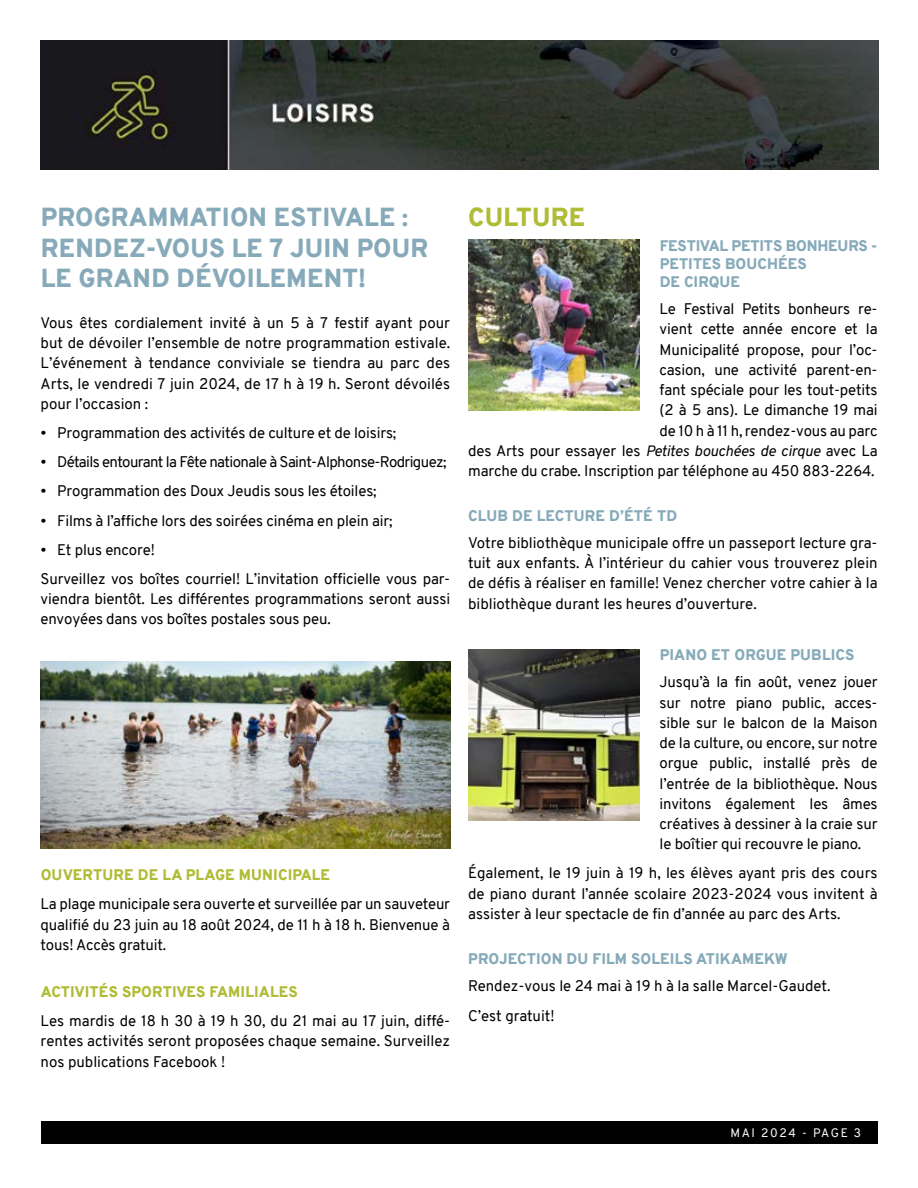
<style>
.page{position:relative;width:918px;height:1188px;background:#fff}
.page>*{position:absolute;margin:0;border:0;box-sizing:border-box;transform-origin:0 0}
.t1{font:900 25.5px/30.6px "Overpass";letter-spacing:.01em;color:#86aab9}
.t2{font:900 25.5px "Overpass";letter-spacing:.01em;color:#b0bc36}
.t3{font:15px/20.2px "Overpass";letter-spacing:-.01em;color:#000;text-align:justify}
.t4{font:900 15px/18px "Overpass";letter-spacing:.005em;color:#86aab9}
.t5{font:15px "Overpass";letter-spacing:-.04em;color:#000}
.t6{font:900 15px "Overpass";letter-spacing:.01em;color:#b0bc36}
.t7{font:12px "Overpass";letter-spacing:.13em;color:#fff}
.s1{font-style:italic}
</style>
<div class="page">
<div style="left:41px;top:1121px;width:837px;height:23px;background:#000"></div>
<img style="left:41px;top:40px;width:837px;height:129px">
<img style="left:41px;top:662px;width:409px;height:186px">
<img style="left:469px;top:240px;width:170px;height:171px">
<img style="left:469px;top:650px;width:170px;height:171px">
<h1 class="t1" style="left:41px;top:202px;width:389px">PROGRAMMATION ESTIVALE :<br>RENDEZ-VOUS LE 7 JUIN POUR<br>LE GRAND DÉVOILEMENT!</h1>
<p class="t3" style="left:41px;top:313px;width:411px">Vous êtes cordialement invité à un 5 à 7 festif ayant pour but de dévoiler l’ensemble de notre programmation estivale.<br>L’événement à tendance conviviale se tiendra au parc des Arts, le vendredi 7 juin 2024, de 17 h à 19 h. Seront dévoilés pour l’occasion :</p>
<p class="t3" style="left:41px;top:423px;width:357px">• Programmation des activités de culture et de loisirs;</p>
<p class="t5" style="left:41px;top:451px;width:407px">• Détails entourant la Fête nationale à Saint-Alphonse-Rodriguez;</p>
<p class="t3" style="left:41px;top:481px;width:337px">• Programmation des Doux Jeudis sous les étoiles;</p>
<p class="t3" style="left:41px;top:510px;width:354px">• Films à l’affiche lors des soirées cinéma en plein air;</p>
<p class="t3" style="left:41px;top:535px;width:411px;line-height:29.1px">• Et plus encore!<br>Surveillez vos boîtes courriel! L’invitation officielle vous par-</p>
<p class="t3" style="left:41px;top:589px;width:411px">viendra bientôt. Les différentes programmations seront aussi envoyées dans vos boîtes postales sous peu.</p>
<p class="t6" style="left:41px;top:864px;width:291px">OUVERTURE DE LA PLAGE MUNICIPALE</p>
<p class="t3" style="left:41px;top:894px;width:411px">La plage municipale sera ouverte et surveillée par un sauveteur qualifié du 23 juin au 18 août 2024, de 11 h à 18 h. Bienvenue à tous! Accès gratuit.</p>
<p class="t6" style="left:41px;top:981px;width:259px">ACTIVITÉS SPORTIVES FAMILIALES</p>
<p class="t3" style="left:41px;top:1011px;width:411px">Les mardis de 18 h 30 à 19 h 30, du 21 mai au 17 juin, diffé&shy;rentes activités seront proposées chaque semaine. Surveillez nos publications Facebook !</p>
<h1 class="t2" style="left:468px;top:199px;width:118px">CULTURE</h1>
<p class="t4" style="left:660px;top:237px;width:219px">FESTIVAL PETITS BONHEURS -<br>PETITES BOUCHÉES<br>DE CIRQUE</p>
<p class="t3" style="left:468px;top:299px;width:411px;text-align:right">Le Festival Petits bonheurs re-<br>vient cette année encore et la<br>Municipalité propose, pour l’oc-<br>casion, une activité parent-en-<br>fant spéciale pour les tout-petits<br>(2 à 5 ans). Le dimanche 19 mai<br>de 10 h à 11 h, rendez-vous au parc<br>des Arts pour essayer les <span class="s1">Petites bouchées de cirque</span> avec La marche du crabe. Inscription par téléphone au 450 883-2264.</p>
<p class="t4" style="left:468px;top:507px;width:211px">CLUB DE LECTURE D’ÉTÉ TD</p>
<p class="t3" style="left:468px;top:533px;width:411px">Votre bibliothèque municipale offre un passeport lecture gra&shy;tuit aux enfants. À l’intérieur du cahier vous trouverez plein de défis à réaliser en famille! Venez chercher votre cahier à la bibliothèque durant les heures d’ouverture.</p>
<p class="t4" style="left:660px;top:646px;width:196px">PIANO ET ORGUE PUBLICS</p>
<p class="t3" style="left:660px;top:672px;width:220px">Jusqu’à la fin août, venez jouer sur notre piano public, acces&shy;sible sur le balcon de la Maison de la culture, ou encore, sur notre orgue public, installé près de l’entrée de la bibliothèque. Nous invitons également les âmes créatives à dessiner à la craie sur le boîtier qui recouvre le piano.</p>
<p class="t3" style="left:468px;top:863px;width:411px">Également, le 19 juin à 19 h, les élèves ayant pris des cours de piano durant l’année scolaire 2023-2024 vous invitent à assister à leur spectacle de fin d’année au parc des Arts.</p>
<p class="t4" style="left:468px;top:950px;width:321px">PROJECTION DU FILM SOLEILS ATIKAMEKW</p>
<p class="t3" style="left:468px;top:971px;width:364px;line-height:29.8px">Rendez-vous le 24 mai à 19 h à la salle Marcel-Gaudet.<br>C’est gratuit!</p>
<p class="t7" style="left:731px;top:1124px;width:132px">MAI 2024 - PAGE 3</p>
</div>
